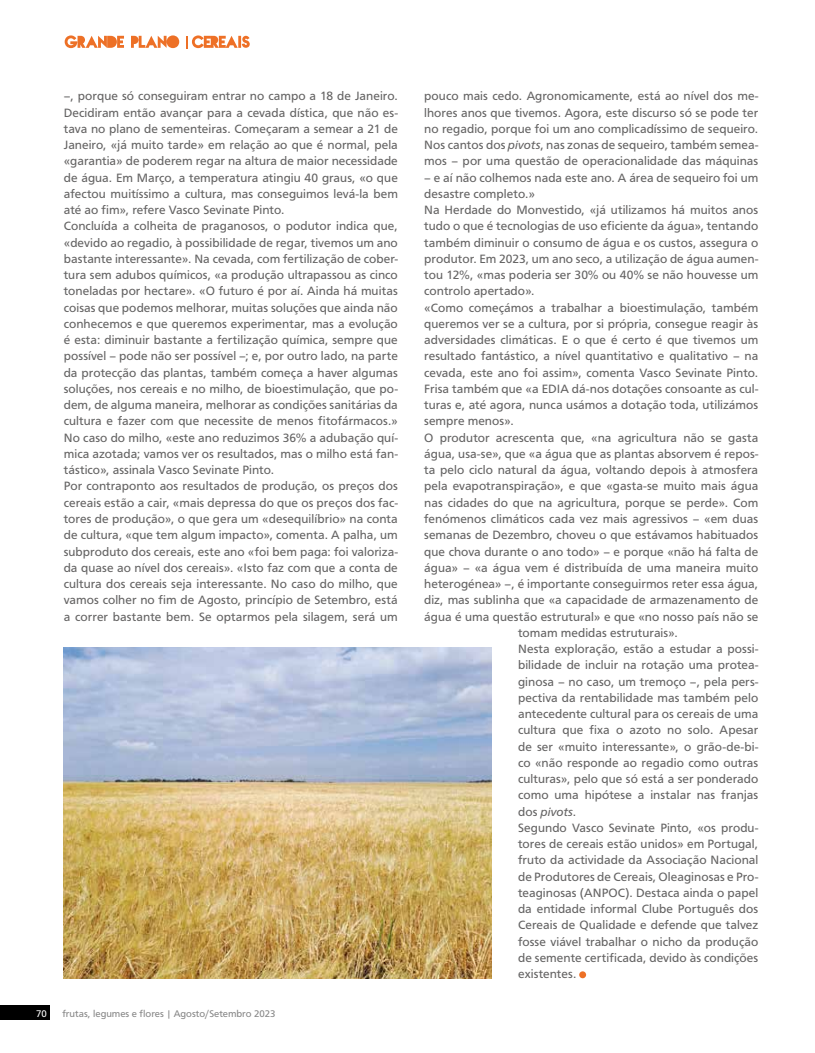
<style>
.page{position:relative;width:815px;height:1053px;background:#fff}
.page>*{position:absolute;margin:0;border:0;box-sizing:border-box;transform-origin:0 0}
.t1{font:12.5px/16.2px "Carto Gothic Std";letter-spacing:.005em;color:#646363;text-align:justify}
.t2{font:italic 12.5px "Carto Gothic Std";letter-spacing:.01em;color:#646363}
.t3{font:10px "Carto Gothic Std";color:#878787}
.t4{font:10px "Carto Gothic Std";color:#fff}
.s1{font-style:italic}
.s2{font-style:normal}
</style>
<div class="page">
<div style="left:0;top:1005px;width:50px;height:14px;background:#000"></div>
<svg style="left:186px;top:35px;width:64px;height:14px"></svg>
<svg style="left:65px;top:35px;width:114px;height:13px"></svg>
<div style="left:579px;top:971px;width:7px;height:7px;background:#ed7026;border-radius:50%"></div>
<img style="left:64px;top:647px;width:428px;height:331px">
<p class="t1" style="left:64px;top:88px;width:336px;text-align:left">–, porque só conseguiram entrar no campo a 18 de Janeiro.<br>Decidiram então avançar para a cevada dística, que não es&shy;tava no plano de sementeiras. Começaram a semear a 21 de Janeiro, «já muito tarde» em relação ao que é normal, pela «garantia» de poderem regar na altura de maior necessidade de água. Em Março, a temperatura atingiu 40 graus, «o que afectou muitíssimo a cultura, mas conseguimos levá-la bem até ao fim», refere Vasco Sevinate Pinto.<br>Concluída a colheita de praganosos, o podutor indica que, «devido ao regadio, à possibilidade de regar, tivemos um ano bastante interessante». Na cevada, com fertilização de cober&shy;tura sem adubos químicos, «a produção ultrapassou as cinco toneladas por hectare». «O futuro é por aí. Ainda há muitas coisas que podemos melhorar, muitas soluções que ainda não conhecemos e que queremos experimentar, mas a evolução é esta: diminuir bastante a fertilização química, sempre que possível – pode não ser possível –; e, por outro lado, na parte da protecção das plantas, também começa a haver algumas soluções, nos cereais e no milho, de bioestimulação, que po&shy;dem, de alguma maneira, melhorar as condições sanitárias da cultura e fazer com que necessite de menos fitofármacos.» No caso do milho, «este ano reduzimos 36% a adubação quí&shy;mica azotada; vamos ver os resultados, mas o milho está fan&shy;tástico», assinala Vasco Sevinate Pinto.<br>Por contraponto aos resultados de produção, os preços dos cereais estão a cair, «mais depressa do que os preços dos fac&shy;tores de produção», o que gera um «desequilíbrio» na conta de cultura, «que tem algum impacto», comenta. A palha, um subproduto dos cereais, este ano «foi bem paga: foi valoriza&shy;da quase ao nível dos cereais». «Isto faz com que a conta de cultura dos cereais seja interessante. No caso do milho, que vamos colher no fim de Agosto, princípio de Setembro, está a correr bastante bem. Se optarmos pela silagem, será um</p>
<p class="t4" style="left:36px;top:1007px;width:12px">70</p>
<p class="t3" style="left:62px;top:1007px;width:215px">frutas, legumes e flores | Agosto/Setembro 2023</p>
<p class="t1" style="left:424px;top:88px;width:336px">pouco mais cedo. Agronomicamente, está ao nível dos me&shy;lhores anos que tivemos. Agora, este discurso só se pode ter no regadio, porque foi um ano complicadíssimo de sequeiro.<br>Nos cantos dos <span class="s1">pivots</span>, nas zonas de sequeiro, também semea&shy;mos – por uma questão de operacionalidade das máquinas</p>
<p class="t1" style="left:424px;top:169px;width:336px">– e aí não colhemos nada este ano. A área de sequeiro foi um</p>
<p class="t1" style="left:424px;top:185px;width:112px">desastre completo.»</p>
<p class="t1" style="left:424px;top:202px;width:336px">Na Herdade do Monvestido, «já utilizamos há muitos anos</p>
<p class="t1" style="left:424px;top:218px;width:336px">tudo o que é tecnologias de uso eficiente da água», tentando</p>
<p class="t1" style="left:424px;top:234px;width:336px">também diminuir o consumo de água e os custos, assegura o</p>
<p class="t1" style="left:424px;top:250px;width:336px">produtor. Em 2023, um ano seco, a utilização de água aumen-</p>
<p class="t1" style="left:424px;top:267px;width:336px">tou 12%, «mas poderia ser 30% ou 40% se não houvesse um</p>
<p class="t1" style="left:424px;top:283px;width:112px">controlo apertado».</p>
<p class="t1" style="left:424px;top:299px;width:336px">«Como começámos a trabalhar a bioestimulação, também</p>
<p class="t1" style="left:424px;top:315px;width:336px">queremos ver se a cultura, por si própria, consegue reagir às</p>
<p class="t1" style="left:424px;top:332px;width:336px">adversidades climáticas. E o que é certo é que tivemos um</p>
<p class="t1" style="left:424px;top:348px;width:336px">resultado fantástico, a nível quantitativo e qualitativo – na</p>
<p class="t1" style="left:424px;top:364px;width:336px">cevada, este ano foi assim», comenta Vasco Sevinate Pinto.</p>
<p class="t1" style="left:424px;top:380px;width:336px">Frisa também que «a EDIA dá-nos dotações consoante as cul-</p>
<p class="t1" style="left:424px;top:397px;width:336px">turas e, até agora, nunca usámos a dotação toda, utilizámos</p>
<p class="t1" style="left:424px;top:413px;width:91px">sempre menos».</p>
<p class="t1" style="left:424px;top:429px;width:336px">O produtor acrescenta que, «na agricultura não se gasta</p>
<p class="t1" style="left:424px;top:445px;width:336px">água, usa-se», que «a água que as plantas absorvem é repos-</p>
<p class="t1" style="left:424px;top:462px;width:336px">ta pelo ciclo natural da água, voltando depois à atmosfera</p>
<p class="t1" style="left:424px;top:478px;width:336px">pela evapotranspiração», e que «gasta-se muito mais água</p>
<p class="t1" style="left:424px;top:494px;width:336px">nas cidades do que na agricultura, porque se perde». Com</p>
<p class="t1" style="left:424px;top:510px;width:336px">fenómenos climáticos cada vez mais agressivos – «em duas</p>
<p class="t1" style="left:424px;top:527px;width:336px">semanas de Dezembro, choveu o que estávamos habituados</p>
<p class="t1" style="left:424px;top:543px;width:336px">que chova durante o ano todo» – e porque «não há falta de</p>
<p class="t1" style="left:424px;top:559px;width:336px">água» – «a água vem é distribuída de uma maneira muito</p>
<p class="t1" style="left:424px;top:575px;width:336px">heterogénea» –, é importante conseguirmos reter essa água,</p>
<p class="t1" style="left:424px;top:592px;width:336px">diz, mas sublinha que «a capacidade de armazenamento de</p>
<p class="t1" style="left:424px;top:608px;width:336px">água é uma questão estrutural» e que «no nosso país não se</p>
<p class="t1" style="left:518px;top:624px;width:161px">tomam medidas estruturais».</p>
<p class="t1" style="left:518px;top:640px;width:242px">Nesta exploração, estão a estudar a possi-</p>
<p class="t1" style="left:518px;top:657px;width:242px">bilidade de incluir na rotação uma protea-</p>
<p class="t1" style="left:518px;top:673px;width:242px">ginosa – no caso, um tremoço –, pela pers-</p>
<p class="t1" style="left:518px;top:689px;width:242px">pectiva da rentabilidade mas também pelo</p>
<p class="t1" style="left:518px;top:705px;width:242px">antecedente cultural para os cereais de uma</p>
<p class="t1" style="left:518px;top:722px;width:242px">cultura que fixa o azoto no solo. Apesar</p>
<p class="t1" style="left:518px;top:738px;width:242px">de ser «muito interessante», o grão-de-bi-</p>
<p class="t1" style="left:518px;top:754px;width:242px">co «não responde ao regadio como outras</p>
<p class="t1" style="left:518px;top:770px;width:242px">culturas», pelo que só está a ser ponderado</p>
<p class="t1" style="left:518px;top:787px;width:242px">como uma hipótese a instalar nas franjas</p>
<p class="t2" style="left:518px;top:804px;width:60px"><span class="s2">dos</span> pivots<span class="s2">.</span></p>
<p class="t1" style="left:518px;top:819px;width:242px">Segundo Vasco Sevinate Pinto, «os produ-</p>
<p class="t1" style="left:518px;top:835px;width:242px">tores de cereais estão unidos» em Portugal,</p>
<p class="t1" style="left:518px;top:852px;width:242px">fruto da actividade da Associação Nacional</p>
<p class="t1" style="left:518px;top:868px;width:242px">de Produtores de Cereais, Oleaginosas e Pro-</p>
<p class="t1" style="left:518px;top:884px;width:242px">teaginosas (ANPOC). Destaca ainda o papel</p>
<p class="t1" style="left:518px;top:900px;width:242px">da entidade informal Clube Português dos</p>
<p class="t1" style="left:518px;top:917px;width:242px">Cereais de Qualidade e defende que talvez</p>
<p class="t1" style="left:518px;top:933px;width:242px">fosse viável trabalhar o nicho da produção</p>
<p class="t1" style="left:518px;top:949px;width:242px">de semente certificada, devido às condições</p>
<p class="t1" style="left:518px;top:965px;width:60px">existentes.</p>
</div>
